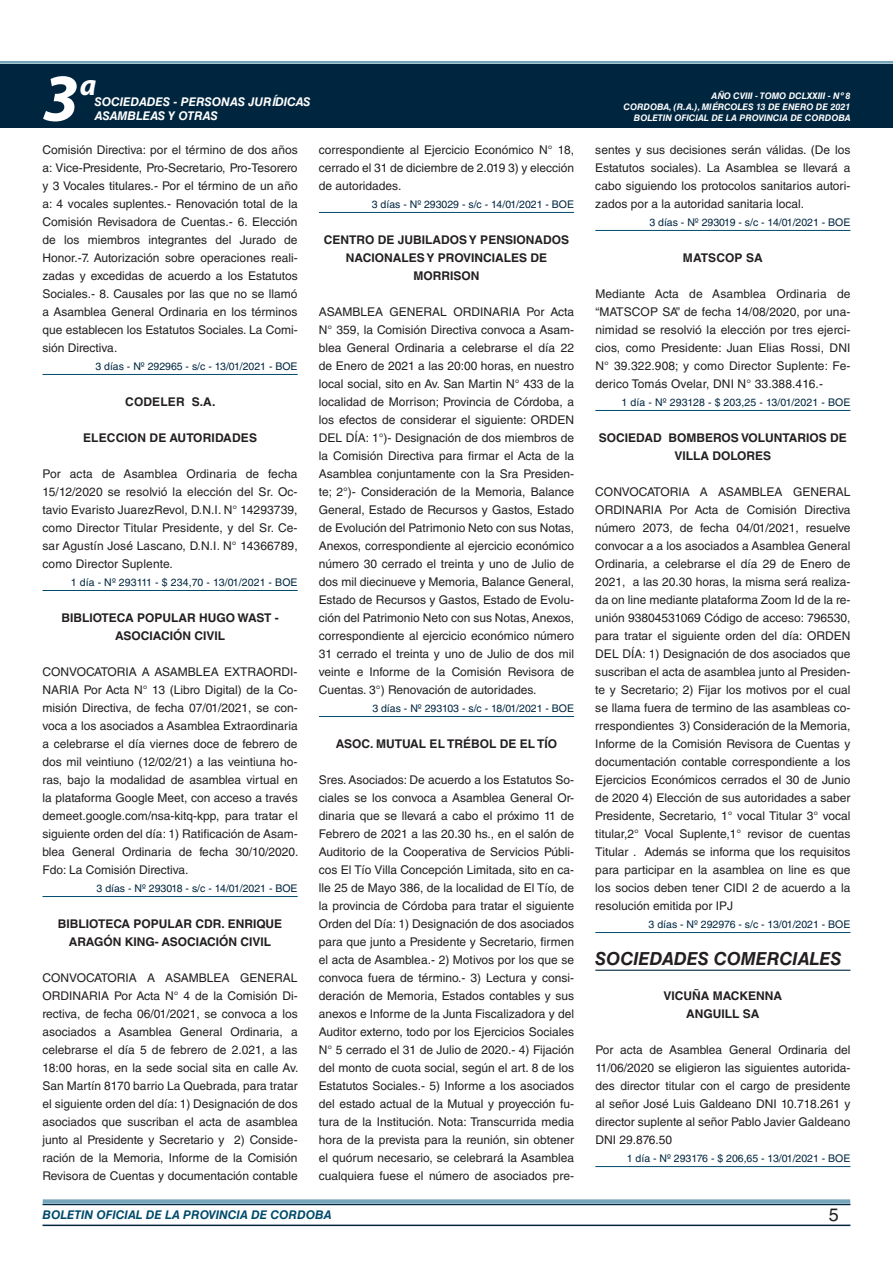
<style>
.page{position:relative;width:893px;height:1263px;background:#fff}
.page>*{position:absolute;margin:0;border:0;box-sizing:border-box;transform-origin:0 0}
.t1{font:italic 700 67.5px "Myriad Pro";color:#fff}
.t2{font:italic 700 30px "Myriad Pro";color:#fff}
.t3{font:italic 700 18px "Helvetica LT Std";color:#231f20}
.t4{font:18px "Helvetica LT Std";color:#231f20}
.t5{font:12px/18px "Helvetica LT Std";color:#231f20;text-align:justify}
.t6{font:700 12px/18px "Helvetica LT Std";color:#231f20;text-align:center}
.t7{font:italic 700 12px "Helvetica LT Std";color:#fff}
.t8{font:italic 700 12px "Helvetica LT Std";color:#004b6c}
.t9{font:10.5px "Helvetica LT Std";color:#00263f}
.t10{font:italic 700 9px/10.8px "Helvetica LT Std";color:#fff;text-align:right}
</style>
<div class="page">
<div style="left:0;top:61px;width:893px;height:6px;background:#fff;opacity:.75"></div>
<div style="left:0;top:64px;width:893px;height:64px;background:#00263f"></div>
<hr style="left:43px;top:1224px;width:807px;height:2px;background:#00263f">
<div style="left:42px;top:1198px;width:809px;height:8px;background:#fff;opacity:.75"></div>
<hr style="left:43px;top:374px;width:255px;height:1px;background:#004b6c">
<hr style="left:43px;top:590px;width:255px;height:1px;background:#004b6c">
<hr style="left:43px;top:896px;width:255px;height:1px;background:#004b6c">
<hr style="left:319px;top:212px;width:255px;height:1px;background:#004b6c">
<hr style="left:319px;top:716px;width:255px;height:1px;background:#004b6c">
<hr style="left:595px;top:230px;width:255px;height:1px;background:#004b6c">
<hr style="left:595px;top:410px;width:255px;height:1px;background:#004b6c">
<hr style="left:595px;top:932px;width:255px;height:1px;background:#004b6c">
<hr style="left:595px;top:970px;width:255px;height:1px;background:#00263f">
<hr style="left:595px;top:1166px;width:255px;height:1px;background:#004b6c">
<h1 class="t1" style="left:43px;top:54px;width:38px">3</h1>
<h2 class="t2" style="left:80px;top:66px;width:18px">a</h2>
<p class="t7" style="left:95px;top:94px;width:217px">SOCIEDADES - PERSONAS JURÍDICAS</p>
<p class="t7" style="left:95px;top:109px;width:125px">ASAMBLEAS Y OTRAS</p>
<p class="t5" style="left:43px;top:141px;width:257px">Comisión Directiva: por el término de dos años a: Vice-Presidente, Pro-Secretario, Pro-Tesorero y 3 Vocales titulares.- Por el término de un año a: 4 vocales suplentes.- Renovación total de la Comisión Revisadora de Cuentas.- 6. Elección de los miembros integrantes del Jurado de Honor.-7. Autorización sobre operaciones reali&shy;zadas y excedidas de acuerdo a los Estatutos Sociales.- 8. Causales por las que no se llamó a Asamblea General Ordinaria en los términos que establecen los Estatutos Sociales. La Comi&shy;sión Directiva.</p>
<p class="t9" style="left:95px;top:360px;width:204px">3 días - Nº 292965 - s/c - 13/01/2021 - BOE</p>
<p class="t6" style="left:125px;top:392px;width:92px">CODELER S.A.</p>
<p class="t6" style="left:83px;top:428px;width:175px">ELECCION DE AUTORIDADES</p>
<p class="t5" style="left:43px;top:465px;width:257px">Por acta de Asamblea Ordinaria de fecha 15/12/2020 se resolvió la elección del Sr. Oc&shy;tavio Evaristo JuarezRevol, D.N.I. N° 14293739, como Director Titular Presidente, y del Sr. Ce&shy;sar Agustín José Lascano, D.N.I. N° 14366789, como Director Suplente.</p>
<p class="t9" style="left:71px;top:576px;width:228px">1 día - Nº 293111 - $ 234,70 - 13/01/2021 - BOE</p>
<p class="t6" style="left:61px;top:608px;width:219px">BIBLIOTECA POPULAR HUGO WAST -<br>ASOCIACIÓN CIVIL</p>
<p class="t5" style="left:43px;top:663px;width:257px">CONVOCATORIA A ASAMBLEA EXTRAORDI-NARIA Por Acta N° 13 (Libro Digital) de la Co&shy;misión Directiva, de fecha 07/01/2021, se con&shy;voca a los asociados a Asamblea Extraordinaria a celebrarse el día viernes doce de febrero de dos mil veintiuno (12/02/21) a las veintiuna ho&shy;ras, bajo la modalidad de asamblea virtual en la plataforma Google Meet, con acceso a través demeet.google.com/nsa-kitq-kpp, para tratar el siguiente orden del día: 1) Ratificación de Asam&shy;blea General Ordinaria de fecha 30/10/2020.<br>Fdo: La Comisión Directiva.</p>
<p class="t9" style="left:97px;top:882px;width:203px">3 días - Nº 293018 - s/c - 14/01/2021 - BOE</p>
<p class="t6" style="left:58px;top:914px;width:226px">BIBLIOTECA POPULAR CDR. ENRIQUE<br>ARAGÓN KING- ASOCIACIÓN CIVIL</p>
<p class="t5" style="left:43px;top:969px;width:257px">CONVOCATORIA A ASAMBLEA GENERAL ORDINARIA Por Acta N° 4 de la Comisión Di&shy;rectiva, de fecha 06/01/2021, se convoca a los asociados a Asamblea General Ordinaria, a celebrarse el día 5 de febrero de 2.021, a las 18:00 horas, en la sede social sita en calle Av.<br>San Martín 8170 barrio La Quebrada, para tratar el siguiente orden del día: 1) Designación de dos asociados que suscriban el acta de asamblea junto al Presidente y Secretario y 2) Conside&shy;ración de la Memoria, Informe de la Comisión Revisora de Cuentas y documentación contable</p>
<p class="t5" style="left:319px;top:141px;width:257px">correspondiente al Ejercicio Económico N° 18, cerrado el 31 de diciembre de 2.019 3) y elección de autoridades.</p>
<p class="t9" style="left:372px;top:198px;width:204px">3 días - Nº 293029 - s/c - 14/01/2021 - BOE</p>
<p class="t6" style="left:324px;top:230px;width:247px">CENTRO DE JUBILADOS Y PENSIONADOS<br>NACIONALES Y PROVINCIALES DE<br>MORRISON</p>
<p class="t5" style="left:319px;top:303px;width:257px">ASAMBLEA GENERAL ORDINARIA Por Acta N° 359, la Comisión Directiva convoca a Asam&shy;blea General Ordinaria a celebrarse el día 22 de Enero de 2021 a las 20:00 horas, en nuestro local social, sito en Av. San Martin N° 433 de la localidad de Morrison; Provincia de Córdoba, a los efectos de considerar el siguiente: ORDEN DEL DÍA: 1°)- Designación de dos miembros de la Comisión Directiva para firmar el Acta de la Asamblea conjuntamente con la Sra Presiden&shy;te; 2°)- Consideración de la Memoria, Balance General, Estado de Recursos y Gastos, Estado de Evolución del Patrimonio Neto con sus Notas, Anexos, correspondiente al ejercicio económico número 30 cerrado el treinta y uno de Julio de dos mil diecinueve y Memoria, Balance General, Estado de Recursos y Gastos, Estado de Evolu&shy;ción del Patrimonio Neto con sus Notas, Anexos, correspondiente al ejercicio económico número 31 cerrado el treinta y uno de Julio de dos mil veinte e Informe de la Comisión Revisora de Cuentas. 3°) Renovación de autoridades.</p>
<p class="t9" style="left:372px;top:702px;width:203px">3 días - Nº 293103 - s/c - 18/01/2021 - BOE</p>
<p class="t6" style="left:336px;top:734px;width:18px">ASOC</p>
<p class="t6" style="left:370px;top:734px;width:25px">. MUTUAL</p>
<p class="t6" style="left:430px;top:734px;width:51px">EL TRÉBOL</p>
<p class="t6" style="left:500px;top:734px;width:58px">DE EL TÍO</p>
<p class="t5" style="left:319px;top:771px;width:257px">Sres. Asociados: De acuerdo a los Estatutos So&shy;ciales se los convoca a Asamblea General Or&shy;dinaria que se llevará a cabo el próximo 11 de Febrero de 2021 a las 20.30 hs., en el salón de Auditorio de la Cooperativa de Servicios Públi&shy;cos El Tío Villa Concepción Limitada, sito en ca&shy;lle 25 de Mayo 386, de la localidad de El Tío, de la provincia de Córdoba para tratar el siguiente Orden del Día: 1) Designación de dos asociados para que junto a Presidente y Secretario, firmen el acta de Asamblea.- 2) Motivos por los que se convoca fuera de término.- 3) Lectura y consi&shy;deración de Memoria, Estados contables y sus anexos e Informe de la Junta Fiscalizadora y del Auditor externo, todo por los Ejercicios Sociales N° 5 cerrado el 31 de Julio de 2020.- 4) Fijación del monto de cuota social, según el art. 8 de los Estatutos Sociales.- 5) Informe a los asociados del estado actual de la Mutual y proyección fu&shy;tura de la Institución. Nota: Transcurrida media hora de la prevista para la reunión, sin obtener el quórum necesario, se celebrará la Asamblea cualquiera fuese el número de asociados pre-</p>
<p class="t10" style="left:623px;top:91px;width:228px">AÑO CVIII - TOMO DCLXXIII - Nº 8<br>CORDOBA, (R.A.), MIÉRCOLES 13 DE ENERO DE 2021<br>BOLETIN OFICIAL DE LA PROVINCIA DE CORDOBA</p>
<p class="t5" style="left:595px;top:141px;width:257px">sentes y sus decisiones serán válidas. (De los Estatutos sociales). La Asamblea se llevará a cabo siguiendo los protocolos sanitarios autori&shy;zados por a la autoridad sanitaria local.</p>
<p class="t9" style="left:649px;top:216px;width:203px">3 días - Nº 293019 - s/c - 14/01/2021 - BOE</p>
<p class="t6" style="left:683px;top:248px;width:81px">MATSCOP SA</p>
<p class="t5" style="left:595px;top:285px;width:257px">Mediante Acta de Asamblea Ordinaria de “MATSCOP SA” de fecha 14/08/2020, por una&shy;nimidad se resolvió la elección por tres ejerci&shy;cios, como Presidente: Juan Elias Rossi, DNI N° 39.322.908; y como Director Suplente: Fe&shy;derico Tomás Ovelar, DNI N° 33.388.416.-</p>
<p class="t9" style="left:622px;top:396px;width:230px">1 día - Nº 293128 - $ 203,25 - 13/01/2021 - BOE</p>
<p class="t6" style="left:599px;top:428px;width:17px">SOCIEDAD</p>
<p class="t6" style="left:668px;top:428px;width:19px">BOMBEROS</p>
<p class="t6" style="left:741px;top:428px;width:17px">VOLUNTARIOS</p>
<p class="t6" style="left:830px;top:428px;width:9px">DE</p>
<p class="t6" style="left:674px;top:446px;width:16px">VILLA</p>
<p class="t6" style="left:712px;top:446px;width:18px">DOLORES</p>
<p class="t5" style="left:595px;top:483px;width:257px">CONVOCATORIA A ASAMBLEA GENERAL ORDINARIA Por Acta de Comisión Directiva número 2073, de fecha 04/01/2021, resuelve convocar a a los asociados a Asamblea General Ordinaria, a celebrarse el día 29 de Enero de 2021, a las 20.30 horas, la misma será realiza&shy;da on line mediante plataforma Zoom Id de la re&shy;unión 93804531069 Código de acceso: 796530, para tratar el siguiente orden del día: ORDEN DEL DÍA: 1) Designación de dos asociados que suscriban el acta de asamblea junto al Presiden&shy;te y Secretario; 2) Fijar los motivos por el cual se llama fuera de termino de las asambleas co&shy;rrespondientes 3) Consideración de la Memoria, Informe de la Comisión Revisora de Cuentas y documentación contable correspondiente a los Ejercicios Económicos cerrados el 30 de Junio de 2020 4) Elección de sus autoridades a saber Presidente, Secretario, 1° vocal Titular 3° vocal titular,2° Vocal Suplente,1° revisor de cuentas Titular . Además se informa que los requisitos para participar en la asamblea on line es que los socios deben tener CIDI 2 de acuerdo a la resolución emitida por IPJ</p>
<p class="t9" style="left:649px;top:918px;width:203px">3 días - Nº 292976 - s/c - 13/01/2021 - BOE</p>
<h3 class="t3" style="left:595px;top:948px;width:248px">SOCIEDADES COMERCIALES</h3>
<p class="t6" style="left:663px;top:986px;width:120px">VICUÑA MACKENNA<br>ANGUILL SA</p>
<p class="t5" style="left:595px;top:1041px;width:257px">Por acta de Asamblea General Ordinaria del 11/06/2020 se eligieron las siguientes autorida&shy;des director titular con el cargo de presidente al señor José Luis Galdeano DNI 10.718.261 y director suplente al señor Pablo Javier Galdeano DNI 29.876.50</p>
<p class="t9" style="left:627px;top:1152px;width:225px">1 día - Nº 293176 - $ 206,65 - 13/01/2021 - BOE</p>
<p class="t8" style="left:43px;top:1208px;width:290px">BOLETIN OFICIAL DE LA PROVINCIA DE CORDOBA</p>
<h3 class="t4" style="left:829px;top:1204px;width:12px">5</h3>
</div>
